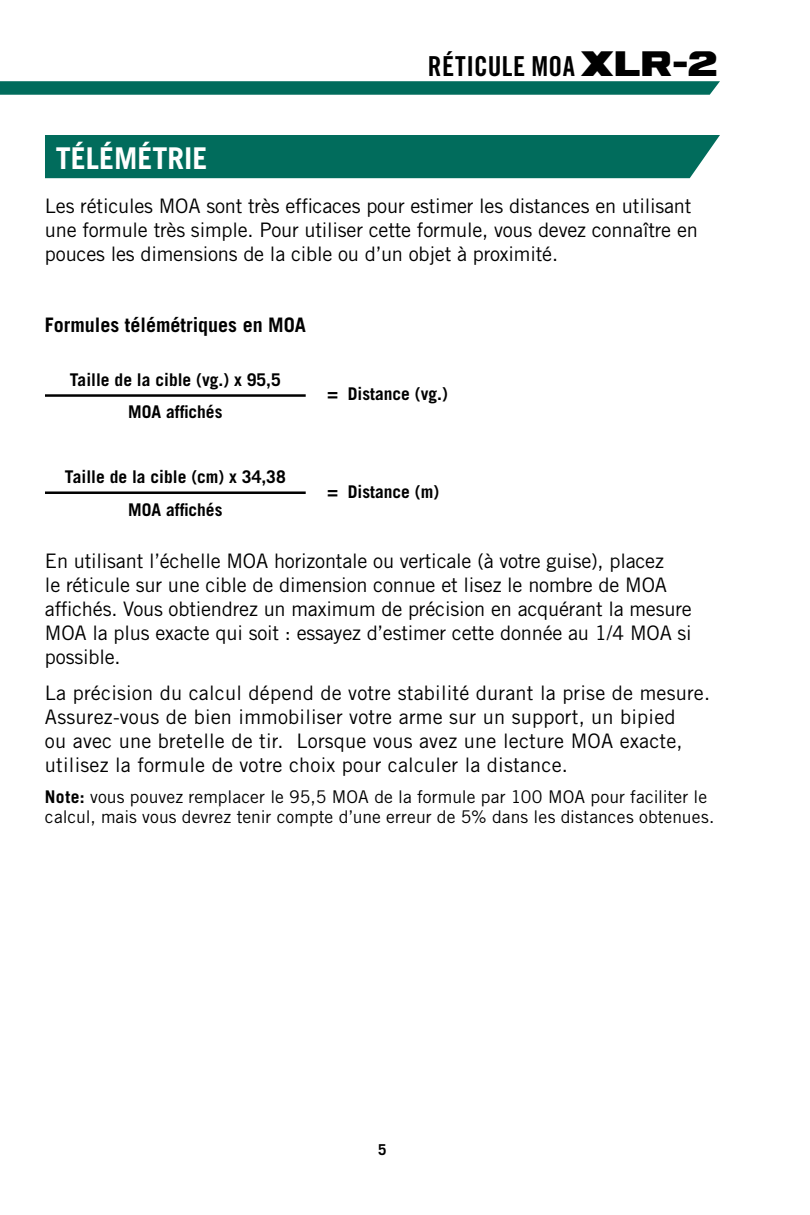
<style>
.page{position:relative;width:810px;height:1215px;background:#fff}
.page>*{position:absolute;margin:0;border:0;box-sizing:border-box;transform-origin:0 0}
.t1{font:700 30px "Trade Gothic LT Std";color:#fff}
.t2{font:27.5px "Trade Gothic LT Std Bd Cn 20";letter-spacing:.015em;color:#000}
.t3{font:20px/24px "Trade Gothic LT Std";letter-spacing:-.01em;color:#000}
.t4{font:20px/24px "Trade Gothic LT Std";letter-spacing:.01em;color:#000}
.t5{font:700 20px "Trade Gothic LT Std";color:#000}
.t6{font:17.5px/20px "Trade Gothic LT Std";letter-spacing:.005em;color:#000}
.t7{font:700 17.5px/32.5px "Trade Gothic LT Std";color:#000;text-align:center}
.t8{font:700 15px "Trade Gothic LT Std";color:#000}
.s1{font-family:"Ash"}
.s2{font-weight:700}
</style>
<div class="page">
<svg style="left:0;top:81px;width:720px;height:14px;background:#0b7262"></svg>
<div style="left:45px;top:135px;width:675px;height:43px;background:#016c5c"></div>
<hr style="left:45px;top:394px;width:261px;height:3px;background:#000">
<hr style="left:45px;top:491px;width:261px;height:3px;background:#000">
<h2 class="t2" style="left:428px;top:51px;width:294px">RÉTICULE MOA <span class="s1">XLR-2</span></h2>
<h1 class="t1" style="left:56px;top:142px;width:153px">TÉLÉMÉTRIE</h1>
<p class="t3" style="left:45px;top:196px;width:654px">Les réticules MOA sont très efficaces pour estimer les distances en utilisant une formule très simple. Pour utiliser cette formule, vous devez connaître en pouces les dimensions de la cible ou d’un objet à proximité.</p>
<p class="t5" style="left:45px;top:314px;width:263px">Formules télémétriques en MOA</p>
<p class="t7" style="left:70px;top:364px;width:213px">Taille de la cible (vg.) x 95,5<br>MOA affichés</p>
<p class="t7" style="left:65px;top:461px;width:222px">Taille de la cible (cm) x 34,38<br>MOA affichés</p>
<p class="t7" style="left:328px;top:378px;width:122px">= Distance (vg.)</p>
<p class="t7" style="left:328px;top:475px;width:113px">= Distance (m)</p>
<p class="t3" style="left:45px;top:551px;width:648px">En utilisant l’échelle MOA horizontale ou verticale (à votre guise), placez<br>le réticule sur une cible de dimension connue et lisez le nombre de MOA affichés. Vous obtiendrez un maximum de précision en acquérant la mesure MOA la plus exacte qui soit : essayez d’estimer cette donnée au 1/4 MOA si possible.</p>
<p class="t4" style="left:45px;top:682px;width:667px">La précision du calcul dépend de votre stabilité durant la prise de mesure.<br>Assurez-vous de bien immobiliser votre arme sur un support, un bipied<br>ou avec une bretelle de tir. Lorsque vous avez une lecture MOA exacte, utilisez la formule de votre choix pour calculer la distance.</p>
<p class="t6" style="left:45px;top:788px;width:671px"><span class="s2">Note:</span> vous pouvez remplacer le 95,5 MOA de la formule par 100 MOA pour faciliter le calcul, mais vous devrez tenir compte d’une erreur de 5% dans les distances obtenues.</p>
<p class="t8" style="left:378px;top:1142px;width:10px">5</p>
</div>
